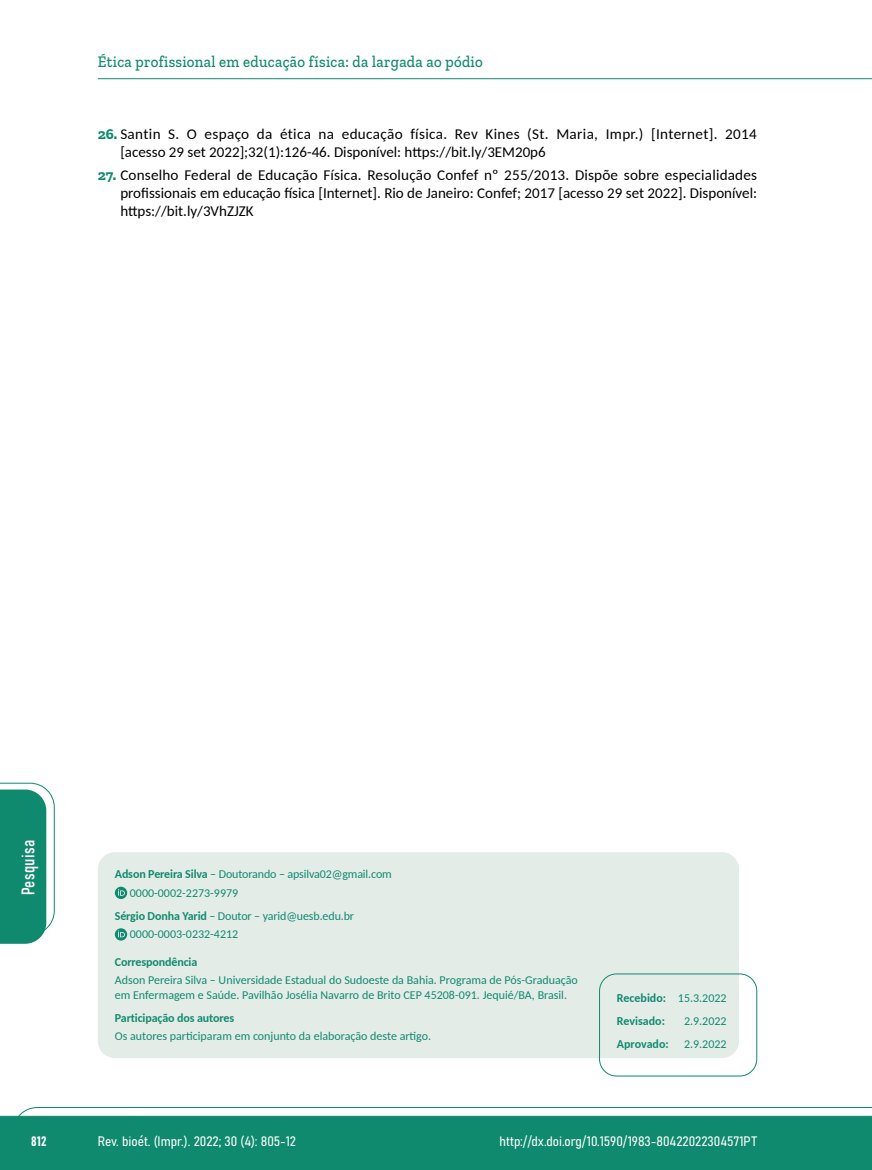
<style>
.page{position:relative;width:872px;height:1170px;background:#fff}
.page>*{position:absolute;margin:0;border:0;box-sizing:border-box;transform-origin:0 0}
.t1{font:18px "Bahnschrift";letter-spacing:.02em;color:#fff}
.t2{font:500 16.5px "Zilla Slab";letter-spacing:.02em;color:#108a6e;scale:.9 1}
.t3{font:15px/18px "Carlito";color:#000}
.t4{font:13.5px "Bahnschrift";color:#fff}
.t5{font:12px/18.6px "Carlito";color:#108a6e}
.t6{font:700 12px/23px "Carlito";letter-spacing:-.01em;color:#108a6e}
.s1{font-family:"Zilla Slab";font-weight:700;color:#108a6e}
.s2{font-weight:700}
.s3{font-weight:400}
</style>
<div class="page">
<svg style="left:12px;top:1107px;width:860px;height:62px;background:#2e9880"></svg>
<hr style="left:98px;top:78px;width:774px;height:1px;background:#108a6e">
<div style="left:98px;top:852px;width:641px;height:205px;background:#e4ece8;border-radius:17px"></div>
<svg style="left:115px;top:886px;width:12px;height:12px"></svg>
<svg style="left:118px;top:888px;width:7px;height:7px"></svg>
<svg style="left:115px;top:928px;width:12px;height:12px"></svg>
<svg style="left:118px;top:930px;width:7px;height:7px"></svg>
<div style="left:599px;top:973px;width:158px;height:103px;border:1px solid #108a6e;border-radius:17px"></div>
<svg style="left:0;top:782px;width:55px;height:161px"></svg>
<h2 class="t2" style="left:98px;top:53px;width:429px">Ética profissional em educação física: da largada ao pódio</h2>
<p class="t3" style="left:120px;top:125px;width:638px;text-indent:-22px"><span class="s1">26.</span> Santin S. O espaço da ética na educação física. Rev Kines (St. Maria, Impr.) [Internet]. 2014 [acesso 29 set 2022];32(1):126-46. Disponível: https://bit.ly/3EM20p6</p>
<p class="t3" style="left:120px;top:165px;width:638px;text-align:justify;text-indent:-22px"><span class="s1">27.</span> Conselho Federal de Educação Física. Resolução Confef nº 255/2013. Dispõe sobre especialidades profissionais em educação física [Internet]. Rio de Janeiro: Confef; 2017 [acesso 29 set 2022]. Disponível: https://bit.ly/3VhZJZK</p>
<h1 class="t1" style="left:15px;top:895px;width:57px;rotate:-90deg">Pesquisa</h1>
<p class="t5" style="left:130px;top:864px;width:263px;text-indent:-15px"><span class="s2">Adson Pereira Silva</span> – Doutorando – apsilva02@gmail.com<br>0000-0002-2273-9979</p>
<p class="t5" style="left:130px;top:905px;width:226px;text-indent:-15px"><span class="s2">Sérgio Donha Yarid</span> – Doutor – yarid@uesb.edu.br<br>0000-0003-0232-4212</p>
<p class="t6" style="left:115px;top:949px;width:84px">Correspondência</p>
<p class="t5" style="left:115px;top:972px;width:464px;line-height:14.4px">Adson Pereira Silva – Universidade Estadual do Sudoeste da Bahia. Programa de Pós-Graduação em Enfermagem e Saúde. Pavilhão Josélia Navarro de Brito CEP 45208-091. Jequié/BA, Brasil.</p>
<p class="t6" style="left:115px;top:1005px;width:121px">Participação dos autores</p>
<p class="t5" style="left:115px;top:1026px;width:318px">Os autores participaram em conjunto da elaboração deste artigo.</p>
<p class="t6" style="left:617px;top:985px;width:111px">Recebido: <span class="s3">15.3.2022<br></span>Revisado:</p>
<p class="t5" style="left:684px;top:1010px;width:44px">2.9.2022</p>
<p class="t6" style="left:617px;top:1031px;width:53px">Aprovado:</p>
<p class="t5" style="left:684px;top:1033px;width:44px">2.9.2022</p>
<p class="t4" style="left:31px;top:1130px;width:17px">812</p>
<p class="t4" style="left:98px;top:1131px;width:200px">Rev. bioét. (Impr.). 2022; 30 (4): 805-12</p>
<p class="t4" style="left:499px;top:1131px;width:259px">http://dx.doi.org/10.1590/1983-80422022304571PT</p>
</div>
